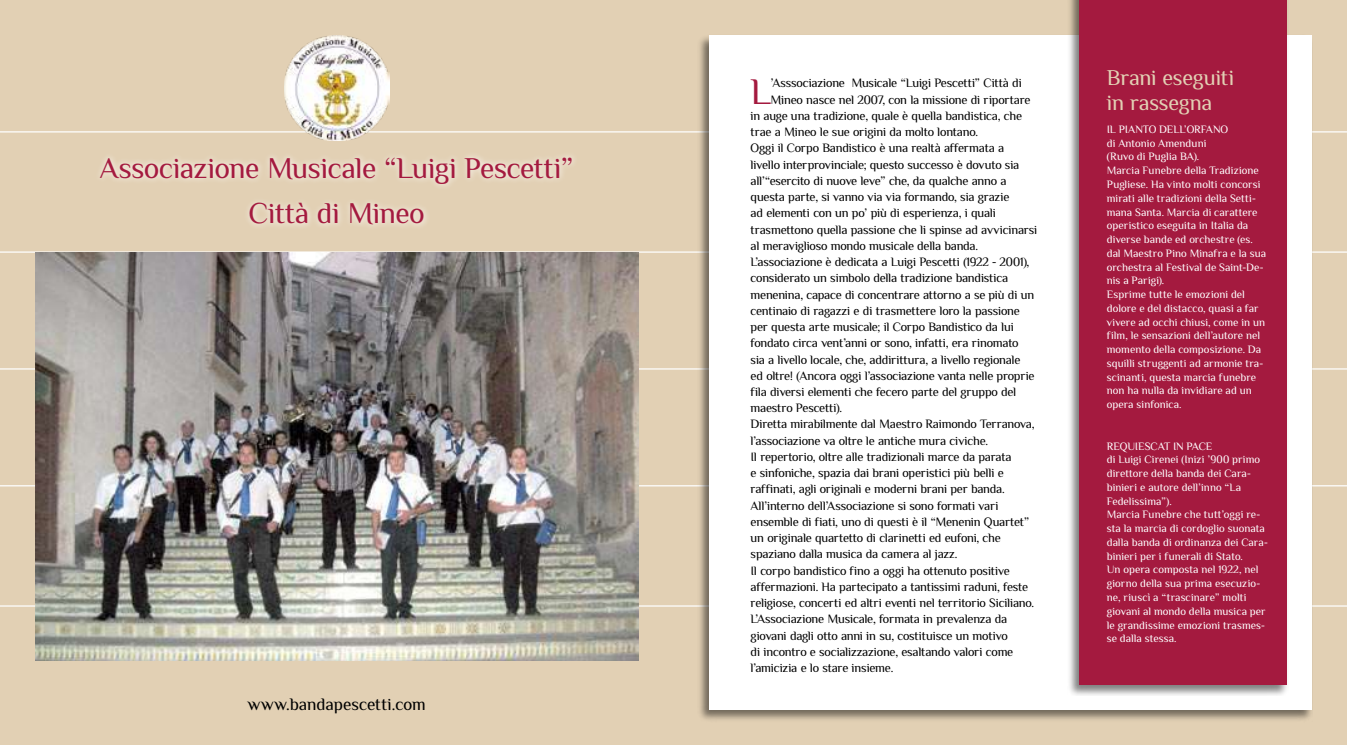
<style>
.page{position:relative;width:1347px;height:745px;background:#fff}
.page>*{position:absolute;margin:0;border:0;box-sizing:border-box;transform-origin:0 0}
.t1{font:37.38px "Philosopher";color:#a41a3f}
.t2{font:30px/45px "Philosopher";letter-spacing:-.01em;color:#a41a3f;text-align:center}
.t3{font:22.5px/25px "Philosopher";letter-spacing:-.015em;color:#e2d0b4}
.t4{font:17.5px "Philosopher";color:#000}
.t5{font:12.75px "Philosopher";letter-spacing:-.02em;color:#000}
.t6{font:11.25px/13.8px "Philosopher";color:#fff}
</style>
<div class="page">
<div style="left:0;top:0;width:1346px;height:744px;background:#e2d0b4"></div>
<hr style="left:0;top:131px;width:1346px;height:1px;background:#fff">
<hr style="left:0;top:251px;width:1346px;height:1px;background:#fff">
<hr style="left:0;top:368px;width:1346px;height:1px;background:#fff">
<hr style="left:0;top:485px;width:1346px;height:1px;background:#fff">
<hr style="left:0;top:605px;width:1346px;height:1px;background:#fff">
<div style="left:697px;top:34px;width:616px;height:688px;background:#000;opacity:.5"></div>
<div style="left:709px;top:35px;width:602px;height:674px;background:#fff"></div>
<div style="left:93px;top:150px;width:486px;height:81px;background:#fff;opacity:.95"></div>
<div style="left:1067px;top:0;width:222px;height:696px;background:#000;opacity:.5"></div>
<div style="left:1079px;top:0;width:207px;height:684px;background:#a41a3f"></div>
<img style="left:35px;top:252px;width:603px;height:408px">
<img style="left:284px;top:35px;width:105px;height:105px">
<h2 class="t2" style="left:100px;top:145px;width:476px">Associazione Musicale “Luigi Pescetti”<br>Città di Mineo</h2>
<h3 class="t4" style="left:248px;top:693px;width:180px">www.bandapescetti.com</h3>
<h1 class="t1" style="left:750px;top:71px;width:21px">L</h1>
<p class="t5" style="left:770px;top:76px;width:253px">’Asssociazione Musicale “Luigi Pescetti” Città di</p>
<p class="t5" style="left:770px;top:92px;width:261px">Mineo nasce nel 2007, con la missione di riportare</p>
<p class="t5" style="left:750px;top:109px;width:273px">in auge una tradizione, quale è quella bandistica, che</p>
<p class="t5" style="left:750px;top:125px;width:229px">trae a Mineo le sue origini da molto lontano.</p>
<p class="t5" style="left:750px;top:141px;width:255px">Oggi il Corpo Bandistico è una realtà affermata a</p>
<p class="t5" style="left:750px;top:157px;width:270px">livello interprovinciale; questo successo è dovuto sia</p>
<p class="t5" style="left:750px;top:174px;width:257px">all’“esercito di nuove leve” che, da qualche anno a</p>
<p class="t5" style="left:750px;top:190px;width:260px">questa parte, si vanno via via formando, sia grazie</p>
<p class="t5" style="left:750px;top:206px;width:247px">ad elementi con un po’ più di esperienza, i quali</p>
<p class="t5" style="left:750px;top:222px;width:288px">trasmettono quella passione che li spinse ad avvicinarsi</p>
<p class="t5" style="left:750px;top:238px;width:229px">al meraviglioso mondo musicale della banda.</p>
<p class="t5" style="left:750px;top:255px;width:280px">L’associazione è dedicata a Luigi Pescetti (1922 - 2001),</p>
<p class="t5" style="left:750px;top:271px;width:259px">considerato un simbolo della tradizione bandistica</p>
<p class="t5" style="left:750px;top:287px;width:285px">menenina, capace di concentrare attorno a se più di un</p>
<p class="t5" style="left:750px;top:303px;width:271px">centinaio di ragazzi e di trasmettere loro la passione</p>
<p class="t5" style="left:750px;top:320px;width:265px">per questa arte musicale; il Corpo Bandistico da lui</p>
<p class="t5" style="left:750px;top:336px;width:269px">fondato circa vent’anni or sono, infatti, era rinomato</p>
<p class="t5" style="left:750px;top:352px;width:271px">sia a livello locale, che, addirittura, a livello regionale</p>
<p class="t5" style="left:750px;top:368px;width:285px">ed oltre! (Ancora oggi l’associazione vanta nelle proprie</p>
<p class="t5" style="left:750px;top:384px;width:267px">fila diversi elementi che fecero parte del gruppo del</p>
<p class="t5" style="left:750px;top:401px;width:93px">maestro Pescetti).</p>
<p class="t5" style="left:750px;top:417px;width:286px">Diretta mirabilmente dal Maestro Raimondo Terranova,</p>
<p class="t5" style="left:750px;top:433px;width:239px">l’associazione va oltre le antiche mura civiche.</p>
<p class="t5" style="left:750px;top:449px;width:262px">Il repertorio, oltre alle tradizionali marce da parata</p>
<p class="t5" style="left:750px;top:466px;width:255px">e sinfoniche, spazia dai brani operistici più belli e</p>
<p class="t5" style="left:750px;top:482px;width:256px">raffinati, agli originali e moderni brani per banda.</p>
<p class="t5" style="left:750px;top:498px;width:249px">All’interno dell’Associazione si sono formati vari</p>
<p class="t5" style="left:750px;top:514px;width:280px">ensemble di fiati, uno di questi è il “Menenin Quartet”</p>
<p class="t5" style="left:750px;top:530px;width:252px">un originale quartetto di clarinetti ed eufoni, che</p>
<p class="t5" style="left:750px;top:547px;width:208px">spaziano dalla musica da camera al jazz.</p>
<p class="t5" style="left:750px;top:563px;width:261px">Il corpo bandistico fino a oggi ha ottenuto positive</p>
<p class="t5" style="left:750px;top:579px;width:279px">affermazioni. Ha partecipato a tantissimi raduni, feste</p>
<p class="t5" style="left:750px;top:595px;width:285px">religiose, concerti ed altri eventi nel territorio Siciliano.</p>
<p class="t5" style="left:750px;top:612px;width:258px">L’Associazione Musicale, formata in prevalenza da</p>
<p class="t5" style="left:750px;top:628px;width:259px">giovani dagli otto anni in su, costituisce un motivo</p>
<p class="t5" style="left:750px;top:644px;width:264px">di incontro e socializzazione, esaltando valori come</p>
<p class="t5" style="left:750px;top:660px;width:144px">l’amicizia e lo stare insieme.</p>
<h3 class="t3" style="left:1106px;top:65px;width:129px">Brani eseguiti in rassegna</h3>
<p class="t6" style="left:1106px;top:122px;width:161px">IL PIANTO DELL’ORFANO<br>di Antonio Amenduni<br>(Ruvo di Puglia BA).<br>Marcia Funebre della Tradizione<br>Pugliese. Ha vinto molti concorsi mirati alle tradizioni della Setti&shy;mana Santa. Marcia di carattere operistico eseguita in Italia da diverse bande ed orchestre (es. dal Maestro Pino Minafra e la sua orchestra al Festival de Saint-De&shy;nis a Parigi).<br>Esprime tutte le emozioni del dolore e del distacco, quasi a far vivere ad occhi chiusi, come in un film, le sensazioni dell’autore nel momento della composizione. Da squilli struggenti ad armonie tra&shy;scinanti, questa marcia funebre non ha nulla da invidiare ad un opera sinfonica.</p>
<p class="t6" style="left:1106px;top:438px;width:162px">REQUIESCAT IN PACE<br>di Luigi Cirenei (Inizi ’900 primo direttore della banda dei Cara&shy;binieri e autore dell’inno “La<br>Fedelissima”).<br>Marcia Funebre che tutt’oggi re&shy;sta la marcia di cordoglio suonata dalla banda di ordinanza dei Cara&shy;binieri per i funerali di Stato.<br>Un opera composta nel 1922, nel giorno della sua prima esecuzio&shy;ne, riuscì a “trascinare” molti giovani al mondo della musica per le grandissime emozioni trasmes&shy;se dalla stessa.</p>
</div>
